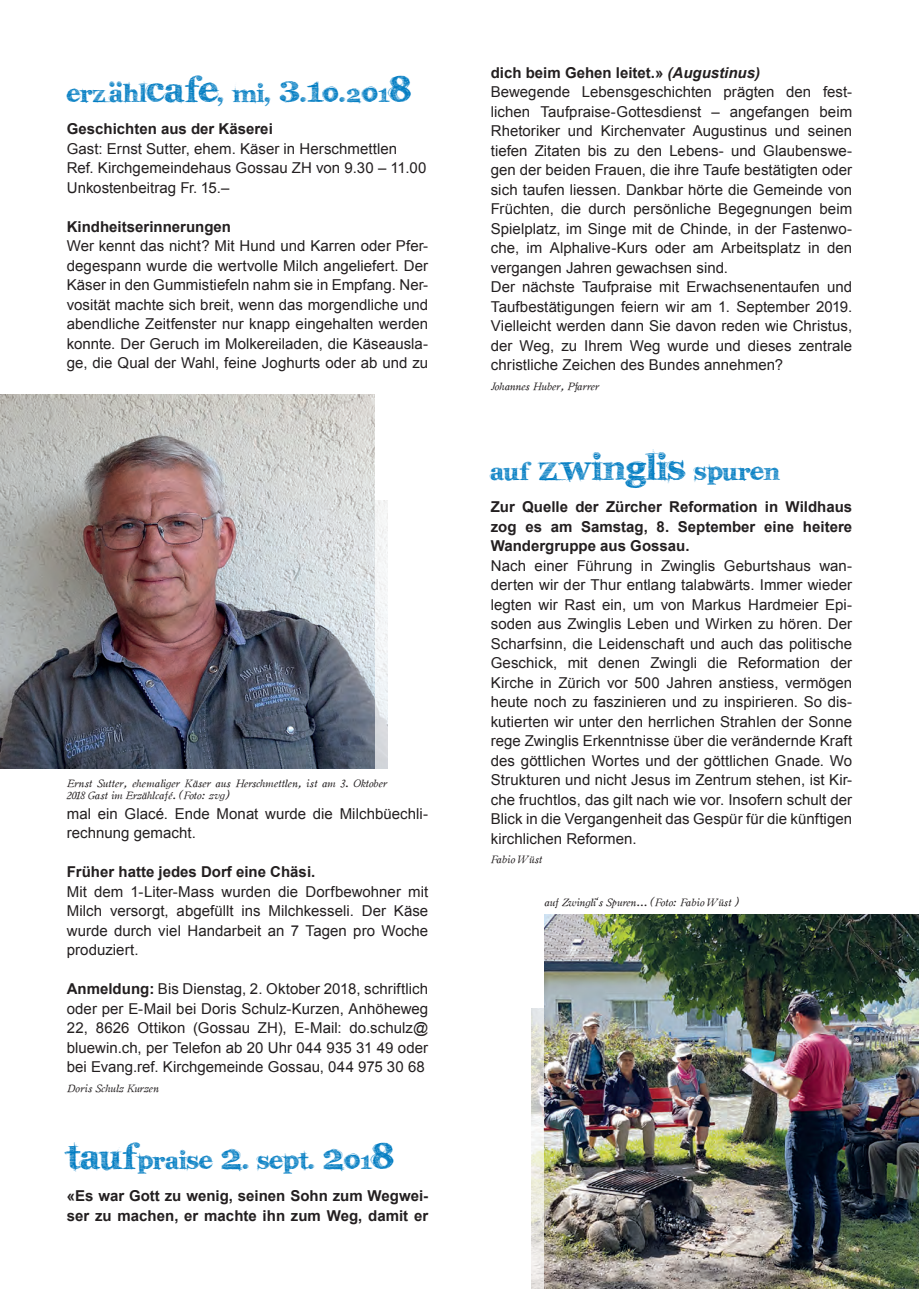
<style>
.page{position:relative;width:919px;height:1289px;background:#fff}
.page>*{position:absolute;margin:0;border:0;box-sizing:border-box;transform-origin:0 0}
.t1{font:33px "karabin E.";letter-spacing:.005em;color:#007cc2}
.t2{font:15px/19.5px "Arial";letter-spacing:.005em;color:#231f20;text-align:justify}
.t3{font:700 15px/19.5px "Arial";color:#231f20}
.t4{font:10.5px/12.6px "Oldstyle Italic HPLHS";color:#231f20}
.t5{font:10.5px "Oldstyle Italic HPLHS";letter-spacing:-.02em;color:#231f20}
.s1{font-size:48px}
.s2{font-weight:700}
.s3{font-weight:700;font-style:italic}
</style>
<div class="page">
<img style="left:544px;top:914px;width:374px;height:374px">
<img style="left:531px;top:1008px;width:13px;height:280px">
<img style="left:0;top:394px;width:374px;height:375px">
<img style="left:374px;top:501px;width:13px;height:268px">
<h1 class="t1" style="left:67px;top:75px;width:345px">erzahl<span class="s1">cafe</span>, mi, <span class="s1">3</span>.<span class="s1">1</span>0.201<span class="s1">8</span></h1>
<p class="t3" style="left:67px;top:119px;width:207px">Geschichten aus der Käserei</p>
<p class="t2" style="left:67px;top:139px;width:361px;text-align:left">Gast: Ernst Sutter, ehem. Käser in Herschmettlen<br>Ref. Kirchgemeindehaus Gossau ZH von 9.30 – 11.00<br>Unkostenbeitrag Fr. 15.–</p>
<p class="t3" style="left:67px;top:217px;width:166px">Kindheitserinnerungen</p>
<p class="t2" style="left:67px;top:236px;width:363px">Wer kennt das nicht? Mit Hund und Karren oder Pfer&shy;degespann wurde die wertvolle Milch angeliefert. Der Käser in den Gummistiefeln nahm sie in Empfang. Ner&shy;vosität machte sich breit, wenn das morgendliche und abendliche Zeitfenster nur knapp eingehalten werden konnte. Der Geruch im Molkereiladen, die Käseausla&shy;ge, die Qual der Wahl, feine Joghurts oder ab und zu</p>
<h1 class="t1" style="left:95px;top:87px;width:8px;rotate:-90deg">:</h1>
<p class="t4" style="left:67px;top:775px;width:322px">Ernst Sutter, ehemaliger Käser aus Herschmettlen, ist am 3. Oktober<br>2018 Gast im Erzählcafé. (Foto: zvg)</p>
<p class="t2" style="left:67px;top:803px;width:363px">mal ein Glacé. Ende Monat wurde die Milchbüechli&shy;rechnung gemacht.</p>
<p class="t3" style="left:67px;top:862px;width:250px">Früher hatte jedes Dorf eine Chäsi.</p>
<p class="t2" style="left:67px;top:881px;width:363px">Mit dem 1-Liter-Mass wurden die Dorfbewohner mit Milch versorgt, abgefüllt ins Milchkesseli. Der Käse wurde durch viel Handarbeit an 7 Tagen pro Woche produziert.</p>
<p class="t2" style="left:67px;top:979px;width:363px"><span class="s2">Anmeldung:</span> Bis Dienstag, 2. Oktober 2018, schriftlich oder per E-Mail bei Doris Schulz-Kurzen, Anhöheweg 22, 8626 Ottikon (Gossau ZH), E-Mail: do.schulz@ bluewin.ch, per Telefon ab 20 Uhr 044 935 31 49 oder bei Evang.ref. Kirchgemeinde Gossau, 044 975 30 68</p>
<p class="t4" style="left:67px;top:1080px;width:94px">Doris Schulz Kurzen</p>
<h1 class="t1" style="left:67px;top:1141px;width:328px"><span class="s1">Tauf</span>praise <span class="s1">2</span>. sept. <span class="s1">2</span>01<span class="s1">8</span></h1>
<p class="t3" style="left:67px;top:1186px;width:363px">«Es war Gott zu wenig, seinen Sohn zum Wegwei&shy;ser zu machen, er machte ihn zum Weg, damit er</p>
<p class="t2" style="left:490px;top:63px;width:363px;text-align:left"><span class="s2">dich beim Gehen leitet.»</span> <span class="s3">(Augustinus)<br></span>Bewegende Lebensgeschichten prägten den fest&shy;lichen Taufpraise-Gottesdienst – angefangen beim Rhetoriker und Kirchenvater Augustinus und seinen tiefen Zitaten bis zu den Lebens- und Glaubenswe&shy;gen der beiden Frauen, die ihre Taufe bestätigten oder sich taufen liessen. Dankbar hörte die Gemeinde von Früchten, die durch persönliche Begegnungen beim Spielplatz, im Singe mit de Chinde, in der Fastenwo&shy;che, im Alphalive-Kurs oder am Arbeitsplatz in den vergangen Jahren gewachsen sind.<br>Der nächste Taufpraise mit Erwachsenentaufen und Taufbestätigungen feiern wir am 1. September 2019.<br>Vielleicht werden dann Sie davon reden wie Christus, der Weg, zu Ihrem Weg wurde und dieses zentrale christliche Zeichen des Bundes annehmen?</p>
<p class="t4" style="left:490px;top:379px;width:110px">Johannes Huber, Pfarrer</p>
<h1 class="t1" style="left:490px;top:453px;width:290px">auf <span class="s1">zwinglis</span> spuren</h1>
<p class="t3" style="left:490px;top:497px;width:363px;text-align:justify">Zur Quelle der Zürcher Reformation in Wildhaus zog es am Samstag, 8. September eine heitere Wandergruppe aus Gossau.</p>
<p class="t2" style="left:490px;top:555px;width:363px">Nach einer Führung in Zwinglis Geburtshaus wan&shy;derten wir der Thur entlang talabwärts. Immer wieder legten wir Rast ein, um von Markus Hardmeier Epi&shy;soden aus Zwinglis Leben und Wirken zu hören. Der Scharfsinn, die Leidenschaft und auch das politische Geschick, mit denen Zwingli die Reformation der Kirche in Zürich vor 500 Jahren anstiess, vermögen heute noch zu faszinieren und zu inspirieren. So dis&shy;kutierten wir unter den herrlichen Strahlen der Sonne rege Zwinglis Erkenntnisse über die verändernde Kraft des göttlichen Wortes und der göttlichen Gnade. Wo Strukturen und nicht Jesus im Zentrum stehen, ist Kir&shy;che fruchtlos, das gilt nach wie vor. Insofern schult der Blick in die Vergangenheit das Gespür für die künftigen kirchlichen Reformen.</p>
<p class="t4" style="left:490px;top:852px;width:53px">Fabio Wüst</p>
<p class="t5" style="left:544px;top:894px;width:195px">auf Zwingli‘s Spuren... (Foto: Fabio Wüst )</p>
</div>
